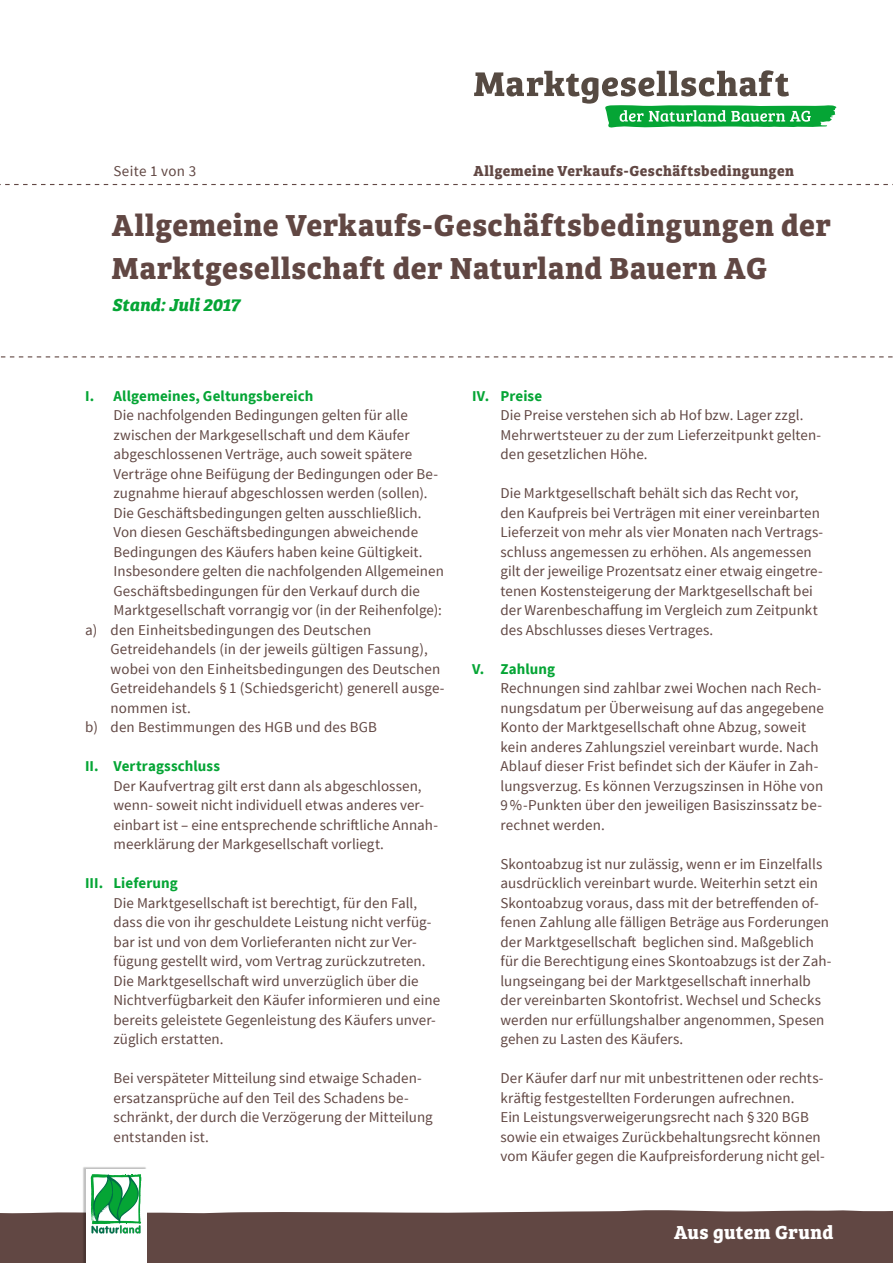
<style>
.page{position:relative;width:893px;height:1263px;background:#fff}
.page>*{position:absolute;margin:0;border:0;box-sizing:border-box;transform-origin:0 0}
.t1{font:700 31.5px/43px "Bree Serif";letter-spacing:.02em;color:#614743}
.t2{font:700 19.5px "Bree Serif";letter-spacing:.015em;color:#fff}
.t3{font:italic 700 18px "Bree Serif";letter-spacing:-.005em;color:#05a535}
.t4{font:15px/19.5px "Source Sans Pro";letter-spacing:.005em;color:#614743}
.t5{font:700 15px "Source Sans Pro";letter-spacing:.005em;color:#05a535}
.t6{font:700 15px "Bree Serif";letter-spacing:.03em;color:#614743}
</style>
<div class="page">
<div style="left:0;top:1210px;width:893px;height:53px;background:#614743"></div>
<svg style="left:474px;top:70px;width:362px;height:57px"></svg>
<svg style="left:0;top:356px;width:893px;height:1px"></svg>
<img style="left:83px;top:1167px;width:64px;height:96px">
<div style="left:86px;top:1169px;width:60px;height:94px;background:#fff"></div>
<svg style="left:91px;top:1174px;width:51px;height:59px"></svg>
<svg style="left:0;top:184px;width:893px;height:1px"></svg>
<p class="t4" style="left:113px;top:161px;width:84px">Seite 1 von 3</p>
<p class="t6" style="left:473px;top:159px;width:322px">Allgemeine Verkaufs-Geschäftsbedingungen</p>
<h1 class="t1" style="left:112px;top:201px;width:721px">Allgemeine Verkaufs-Geschäftsbedingungen der<br>Marktgesellschaft der Naturland Bauern AG</h1>
<p class="t3" style="left:112px;top:290px;width:129px">Stand: Juli 2017</p>
<p class="t5" style="left:85px;top:385px;width:230px">I. Allgemeines, Geltungsbereich</p>
<p class="t4" style="left:114px;top:406px;width:296px">Die nachfolgenden Bedingungen gelten für alle</p>
<p class="t4" style="left:114px;top:425px;width:298px">zwischen der Markgesellschaft und dem Käufer</p>
<p class="t4" style="left:114px;top:445px;width:300px">abgeschlossenen Verträge, auch soweit spätere</p>
<p class="t4" style="left:114px;top:464px;width:326px">Verträge ohne Beifügung der Bedingungen oder Be-</p>
<p class="t4" style="left:114px;top:484px;width:315px">zugnahme hierauf abgeschlossen werden (sollen).</p>
<p class="t4" style="left:114px;top:503px;width:310px">Die Geschäftsbedingungen gelten ausschließlich.</p>
<p class="t4" style="left:114px;top:523px;width:306px">Von diesen Geschäftsbedingungen abweichende</p>
<p class="t4" style="left:114px;top:542px;width:311px">Bedingungen des Käufers haben keine Gültigkeit.</p>
<p class="t4" style="left:114px;top:562px;width:332px">Insbesondere gelten die nachfolgenden Allgemeinen</p>
<p class="t4" style="left:114px;top:581px;width:308px">Geschäftsbedingungen für den Verkauf durch die</p>
<p class="t4" style="left:114px;top:601px;width:330px">Marktgesellschaft vorrangig vor (in der Reihenfolge):</p>
<p class="t4" style="left:85px;top:620px;width:288px">a) den Einheitsbedingungen des Deutschen</p>
<p class="t4" style="left:111px;top:640px;width:319px">Getreidehandels (in der jeweils gültigen Fassung),</p>
<p class="t4" style="left:111px;top:659px;width:331px">wobei von den Einheitsbedingungen des Deutschen</p>
<p class="t4" style="left:111px;top:679px;width:335px">Getreidehandels § 1 (Schiedsgericht) generell ausge-</p>
<p class="t4" style="left:111px;top:698px;width:82px">nommen ist.</p>
<p class="t4" style="left:85px;top:718px;width:293px">b) den Bestimmungen des HGB und des BGB</p>
<p class="t5" style="left:85px;top:756px;width:136px">II. Vertragsschluss</p>
<p class="t4" style="left:114px;top:776px;width:326px">Der Kaufvertrag gilt erst dann als abgeschlossen, wenn- soweit nicht individuell etwas anderes ver&shy;einbart ist – eine entsprechende schriftliche Annah&shy;meerklärung der Markgesellschaft vorliegt.</p>
<p class="t5" style="left:85px;top:873px;width:94px">III. Lieferung</p>
<p class="t4" style="left:114px;top:893px;width:328px">Die Marktgesellschaft ist berechtigt, für den Fall, dass die von ihr geschuldete Leistung nicht verfüg&shy;bar ist und von dem Vorlieferanten nicht zur Ver&shy;fügung gestellt wird, vom Vertrag zurückzutreten.<br>Die Marktgesellschaft wird unverzüglich über die Nichtverfügbarkeit den Käufer informieren und eine bereits geleistete Gegenleistung des Käufers unver&shy;züglich erstatten.</p>
<p class="t4" style="left:114px;top:1069px;width:321px">Bei verspäteter Mitteilung sind etwaige Schaden&shy;ersatzansprüche auf den Teil des Schadens be&shy;schränkt, der durch die Verzögerung der Mitteilung entstanden ist.</p>
<p class="t5" style="left:472px;top:385px;width:72px">IV. Preise</p>
<p class="t4" style="left:500px;top:406px;width:322px">Die Preise verstehen sich ab Hof bzw. Lager zzgl.<br>Mehrwertsteuer zu der zum Lieferzeitpunkt gelten&shy;den gesetzlichen Höhe.</p>
<p class="t4" style="left:500px;top:484px;width:324px">Die Marktgesellschaft behält sich das Recht vor, den Kaufpreis bei Verträgen mit einer vereinbarten Lieferzeit von mehr als vier Monaten nach Vertrags&shy;schluss angemessen zu erhöhen. Als angemessen gilt der jeweilige Prozentsatz einer etwaig eingetre&shy;tenen Kostensteigerung der Marktgesellschaft bei der Warenbeschaffung im Vergleich zum Zeitpunkt des Abschlusses dieses Vertrages.</p>
<p class="t5" style="left:472px;top:658px;width:85px">V. Zahlung</p>
<p class="t4" style="left:500px;top:679px;width:325px">Rechnungen sind zahlbar zwei Wochen nach Rech&shy;nungsdatum per Überweisung auf das angegebene Konto der Marktgesellschaft ohne Abzug, soweit kein anderes Zahlungsziel vereinbart wurde. Nach Ablauf dieser Frist befindet sich der Käufer in Zah&shy;lungsverzug. Es können Verzugszinsen in Höhe von 9%-Punkten über den jeweiligen Basiszinssatz be&shy;rechnet werden.</p>
<p class="t4" style="left:500px;top:854px;width:333px">Skontoabzug ist nur zulässig, wenn er im Einzelfalls ausdrücklich vereinbart wurde. Weiterhin setzt ein Skontoabzug voraus, dass mit der betreffenden of&shy;fenen Zahlung alle fälligen Beträge aus Forderungen der Marktgesellschaft beglichen sind. Maßgeblich für die Berechtigung eines Skontoabzugs ist der Zah&shy;lungseingang bei der Marktgesellschaft innerhalb der vereinbarten Skontofrist. Wechsel und Schecks werden nur erfüllungshalber angenommen, Spesen gehen zu Lasten des Käufers.</p>
<p class="t4" style="left:500px;top:1069px;width:326px">Der Käufer darf nur mit unbestrittenen oder rechts&shy;kräftig festgestellten Forderungen aufrechnen.<br>Ein Leistungsverweigerungsrecht nach § 320 BGB sowie ein etwaiges Zurückbehaltungsrecht können vom Käufer gegen die Kaufpreisforderung nicht gel-</p>
<h2 class="t2" style="left:674px;top:1217px;width:161px">Aus gutem Grund</h2>
</div>
